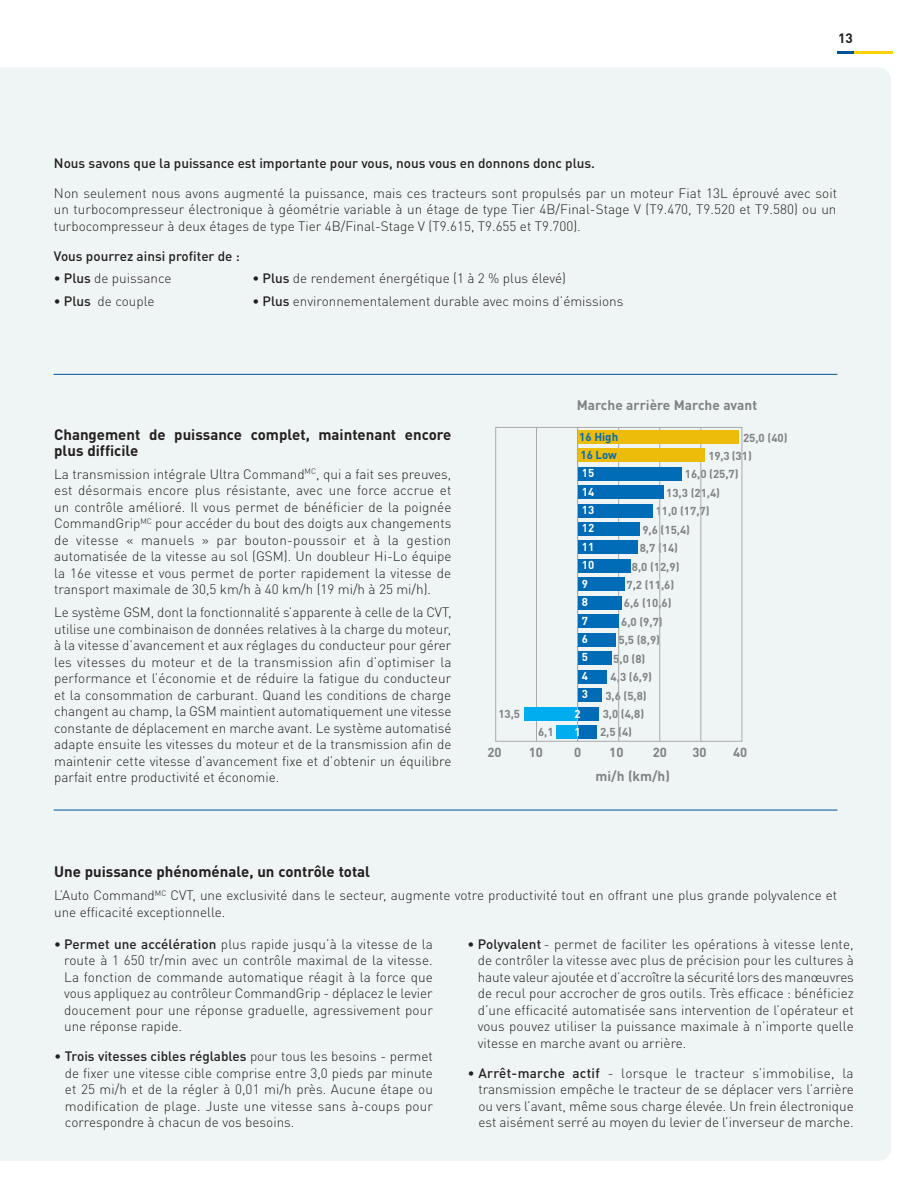
<style>
.page{position:relative;width:918px;height:1188px;background:#fff}
.page>*{position:absolute;margin:0;border:0;box-sizing:border-box;transform-origin:0 0}
.t1{font:700 15px/16.5px "DIN Pro";color:#231f20}
.t2{font:700 13.65px "DIN Pro";color:#808285}
.t3{font:300 13.5px/16.5px "DIN Pro";color:#231f20;text-align:justify}
.t4{font:500 13.5px "DIN Pro";color:#231f20}
.t5{font:700 13.5px "DIN Pro";color:#231f20}
.t6{font:700 13.05px "DIN";color:#808285}
.t7{font:700 11.4px "DIN";color:#808285}
.t8{font:700 11.4px/18.5px "DIN";color:#fff}
.t9{font:700 11.4px/18.3px "DIN";color:#006bb6}
.s1{font-weight:500}
</style>
<div class="page">
<div style="left:0;top:68px;width:891px;height:1093px;background:#eff5f4"></div>
<svg style="left:837px;top:52px;width:55px;height:2px"></svg>
<hr style="left:54px;top:374px;width:783px;height:1px;background:#01529a">
<hr style="left:54px;top:810px;width:783px;height:1px;background:#01529a">
<div style="left:495px;top:427px;width:248px;height:315px;background:#eff5f4"></div>
<hr style="left:660px;top:427px;width:1px;height:314px;background:#a8a9ad">
<hr style="left:701px;top:427px;width:1px;height:314px;background:#a8a9ad">
<hr style="left:618px;top:427px;width:1px;height:314px;background:#a8a9ad">
<hr style="left:536px;top:427px;width:1px;height:314px;background:#a8a9ad">
<div style="left:578px;top:725px;width:18px;height:14px;background:#006bb6"></div>
<div style="left:578px;top:707px;width:20px;height:13px;background:#006bb6"></div>
<div style="left:578px;top:688px;width:24px;height:14px;background:#006bb6"></div>
<div style="left:578px;top:670px;width:29px;height:14px;background:#006bb6"></div>
<div style="left:578px;top:651px;width:34px;height:14px;background:#006bb6"></div>
<div style="left:578px;top:633px;width:37px;height:14px;background:#006bb6"></div>
<div style="left:578px;top:614px;width:40px;height:14px;background:#006bb6"></div>
<div style="left:578px;top:596px;width:43px;height:14px;background:#006bb6"></div>
<div style="left:578px;top:577px;width:47px;height:14px;background:#006bb6"></div>
<div style="left:578px;top:559px;width:52px;height:14px;background:#006bb6"></div>
<div style="left:578px;top:541px;width:59px;height:13px;background:#006bb6"></div>
<div style="left:578px;top:522px;width:62px;height:14px;background:#006bb6"></div>
<div style="left:578px;top:504px;width:74px;height:13px;background:#006bb6"></div>
<div style="left:578px;top:485px;width:86px;height:14px;background:#006bb6"></div>
<div style="left:578px;top:467px;width:104px;height:14px;background:#006bb6"></div>
<div style="left:578px;top:448px;width:127px;height:14px;background:#edbc0a"></div>
<div style="left:557px;top:725px;width:20px;height:14px;background:#00aeef"></div>
<div style="left:524px;top:707px;width:53px;height:13px;background:#00aeef"></div>
<div style="left:578px;top:430px;width:160px;height:14px;background:#edbc0a"></div>
<p class="t5" style="left:838px;top:26px;width:16px">13</p>
<p class="t4" style="left:54px;top:152px;width:543px">Nous savons que la puissance est importante pour vous, nous vous en donnons donc plus.</p>
<p class="t3" style="left:54px;top:183px;width:785px">Non seulement nous avons augmenté la puissance, mais ces tracteurs sont propulsés par un moteur Fiat 13L éprouvé avec soit un turbocompresseur électronique à géométrie variable à un étage de type Tier 4B/Final-Stage V (T9.470, T9.520 et T9.580) ou un turbocompresseur à deux étages de type Tier 4B/Final-Stage V (T9.615, T9.655 et T9.700).</p>
<p class="t4" style="left:54px;top:245px;width:187px">Vous pourrez ainsi profiter de :</p>
<p class="t3" style="left:54px;top:269px;width:119px"><span class="s1">• Plus</span> de puissance</p>
<p class="t3" style="left:54px;top:292px;width:102px"><span class="s1">• Plus</span> de couple</p>
<p class="t3" style="left:252px;top:269px;width:315px"><span class="s1">• Plus</span> de rendement énergétique (1 à 2 % plus élevé)</p>
<p class="t3" style="left:252px;top:292px;width:373px"><span class="s1">• Plus</span> environnementalement durable avec moins d’émissions</p>
<p class="t2" style="left:577px;top:394px;width:182px">Marche arrière Marche avant</p>
<p class="t1" style="left:54px;top:424px;width:399px">Changement de puissance complet, maintenant encore plus difficile</p>
<p class="t3" style="left:54px;top:465px;width:399px">La transmission intégrale Ultra Command<sup>MC</sup>, qui a fait ses preuves, est désormais encore plus résistante, avec une force accrue et un contrôle amélioré. Il vous permet de bénéficier de la poignée CommandGrip<sup>MC</sup> pour accéder du bout des doigts aux changements de vitesse « manuels » par bouton-poussoir et à la gestion automatisée de la vitesse au sol (GSM). Un doubleur Hi-Lo équipe la 16e vitesse et vous permet de porter rapidement la vitesse de transport maximale de 30,5 km/h à 40 km/h (19 mi/h à 25 mi/h).</p>
<p class="t3" style="left:54px;top:603px;width:399px">Le système GSM, dont la fonctionnalité s’apparente à celle de la CVT, utilise une combinaison de données relatives à la charge du moteur, à la vitesse d’avancement et aux réglages du conducteur pour gérer les vitesses du moteur et de la transmission afin d’optimiser la performance et l’économie et de réduire la fatigue du conducteur et la consommation de carburant. Quand les conditions de charge changent au champ, la GSM maintient automatiquement une vitesse constante de déplacement en marche avant. Le système automatisé adapte ensuite les vitesses du moteur et de la transmission afin de maintenir cette vitesse d’avancement fixe et d’obtenir un équilibre parfait entre productivité et économie.</p>
<p class="t7" style="left:498px;top:706px;width:23px">13,5</p>
<p class="t7" style="left:538px;top:725px;width:17px">6,1</p>
<p class="t7" style="left:743px;top:430px;width:46px">25,0 (40)</p>
<p class="t7" style="left:709px;top:448px;width:45px">19,3 (31)</p>
<p class="t7" style="left:685px;top:467px;width:55px">16,0 (25,7)</p>
<p class="t7" style="left:666px;top:485px;width:55px">13,3 (21,4)</p>
<p class="t7" style="left:656px;top:504px;width:55px">11,0 (17,7)</p>
<p class="t7" style="left:642px;top:522px;width:49px">9,6 (15,4)</p>
<p class="t7" style="left:640px;top:541px;width:40px">8,7 (14)</p>
<p class="t7" style="left:632px;top:559px;width:49px">8,0 (12,9)</p>
<p class="t7" style="left:627px;top:577px;width:49px">7,2 (11,6)</p>
<p class="t7" style="left:624px;top:596px;width:49px">6,6 (10,6)</p>
<p class="t7" style="left:621px;top:614px;width:43px">6,0 (9,7)</p>
<p class="t7" style="left:619px;top:633px;width:43px">5,5 (8,9)</p>
<p class="t7" style="left:613px;top:651px;width:34px">5,0 (8)</p>
<p class="t7" style="left:611px;top:670px;width:43px">4,3 (6,9)</p>
<p class="t7" style="left:605px;top:688px;width:43px">3,6 (5,8)</p>
<p class="t7" style="left:603px;top:706px;width:43px">3,0 (4,8)</p>
<p class="t7" style="left:600px;top:725px;width:34px">2,5 (4)</p>
<p class="t9" style="left:579px;top:427px;width:40px">16 High<br>16 Low</p>
<p class="t8" style="left:582px;top:463px;width:14px">15<br>14<br>13<br>12<br>11<br>10<br>9<br>8<br>7<br>6<br>5<br>4<br>3</p>
<p class="t8" style="left:574px;top:704px;width:8px">2<br>1</p>
<p class="t6" style="left:488px;top:744px;width:16px">20</p>
<p class="t6" style="left:529px;top:744px;width:16px">10</p>
<p class="t6" style="left:574px;top:744px;width:9px">0</p>
<p class="t6" style="left:609px;top:744px;width:16px">10</p>
<p class="t6" style="left:653px;top:744px;width:16px">20</p>
<p class="t6" style="left:692px;top:744px;width:16px">30</p>
<p class="t6" style="left:733px;top:744px;width:16px">40</p>
<p class="t2" style="left:596px;top:765px;width:76px">mi/h (km/h)</p>
<p class="t1" style="left:54px;top:862px;width:317px">Une puissance phénoménale, un contrôle total</p>
<p class="t3" style="left:54px;top:886px;width:785px">L’Auto Command<sup>MC</sup> CVT, une exclusivité dans le secteur, augmente votre productivité tout en offrant une plus grande polyvalence et une efficacité exceptionnelle.</p>
<p class="t3" style="left:64px;top:934px;width:370px;text-indent:-10px"><span class="s1">• Permet une accélération</span> plus rapide jusqu’à la vitesse de la route à 1 650 tr/min avec un contrôle maximal de la vitesse.<br>La fonction de commande automatique réagit à la force que vous appliquez au contrôleur CommandGrip - déplacez le levier doucement pour une réponse graduelle, agressivement pour une réponse rapide.</p>
<p class="t3" style="left:65px;top:1047px;width:370px;text-indent:-11px">• <span class="s1">Trois vitesses cibles réglables</span> pour tous les besoins - permet de fixer une vitesse cible comprise entre 3,0 pieds par minute et 25 mi/h et de la régler à 0,01 mi/h près. Aucune étape ou modification de plage. Juste une vitesse sans à-coups pour correspondre à chacun de vos besoins.</p>
<p class="t3" style="left:478px;top:934px;width:378px;text-indent:-10px"><span class="s1">• Polyvalent</span> - permet de faciliter les opérations à vitesse lente, de contrôler la vitesse avec plus de précision pour les cultures à haute valeur ajoutée et d’accroître la sécurité lors des manœuvres de recul pour accrocher de gros outils. Très efficace : bénéficiez d’une efficacité automatisée sans intervention de l’opérateur et vous pouvez utiliser la puissance maximale à n’importe quelle vitesse en marche avant ou arrière.</p>
<p class="t3" style="left:478px;top:1063px;width:377px;text-indent:-11px">• <span class="s1">Arrêt-marche actif</span> - lorsque le tracteur s’immobilise, la transmission empêche le tracteur de se déplacer vers l’arrière ou vers l’avant, même sous charge élevée. Un frein électronique est aisément serré au moyen du levier de l’inverseur de marche.</p>
</div>
